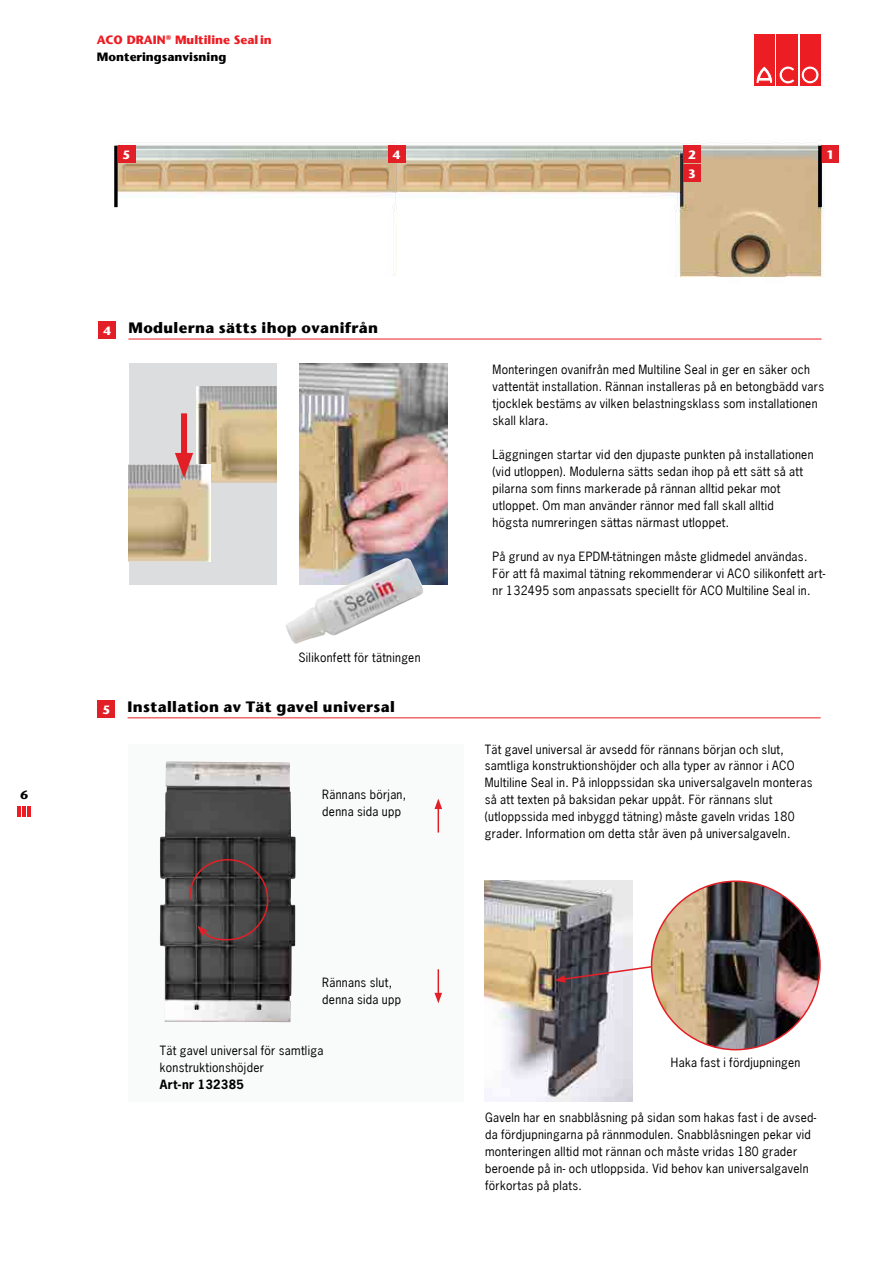
<style>
.page{position:relative;width:893px;height:1263px;background:#fff}
.page>*{position:absolute;margin:0;border:0;box-sizing:border-box;transform-origin:0 0}
.t1{font:700 15px "Stone Sans";letter-spacing:.025em;color:#000}
.t2{font:12px/17px "News Gothic";letter-spacing:.025em;color:#000}
.t3{font:700 12px/17.1px "Stone Sans";color:#ed1d24}
.t4{font:700 12px "News Gothic";letter-spacing:.025em;color:#000}
.t5{font:700 12px "Stone Sans";color:#fff}
.t6{font:700 12px "Stone Sans";color:#000}
.s1{color:#000}
</style>
<div class="page">
<hr style="left:128px;top:339px;width:694px;height:1px;background:#ed1d24">
<hr style="left:128px;top:717px;width:693px;height:1px;background:#ed1d24">
<img style="left:299px;top:363px;width:148px;height:221px">
<img style="left:286px;top:558px;width:138px;height:86px">
<img style="left:116px;top:144px;width:723px;height:134px">
<div style="left:821px;top:146px;width:18px;height:17px;background:#e21f26"></div>
<div style="left:683px;top:146px;width:18px;height:17px;background:#e21f26"></div>
<div style="left:683px;top:165px;width:18px;height:17px;background:#e21f26"></div>
<div style="left:388px;top:146px;width:18px;height:17px;background:#e21f26"></div>
<div style="left:114px;top:146px;width:4px;height:61px;border:2px solid #000"></div>
<div style="left:818px;top:146px;width:3px;height:61px;border:2px solid #000"></div>
<div style="left:118px;top:146px;width:17px;height:17px;background:#e21f26"></div>
<div style="left:98px;top:322px;width:18px;height:17px;background:#e21f26"></div>
<div style="left:129px;top:363px;width:147px;height:221px;background:#dcddde"></div>
<img style="left:197px;top:386px;width:79px;height:97px">
<img style="left:129px;top:465px;width:81px;height:96px">
<div style="left:181px;top:413px;width:6px;height:50px;background:#e21f26"></div>
<svg style="left:175px;top:453px;width:18px;height:25px"></svg>
<div style="left:128px;top:744px;width:335px;height:358px;background:#f9fafa"></div>
<img style="left:160px;top:761px;width:136px;height:261px">
<svg style="left:188px;top:858px;width:81px;height:83px;background:#483e3e"></svg>
<svg style="left:434px;top:798px;width:8px;height:34px"></svg>
<svg style="left:434px;top:969px;width:8px;height:34px"></svg>
<img style="left:485px;top:880px;width:147px;height:222px">
<svg style="left:555px;top:962px;width:98px;height:21px"></svg>
<img style="left:651px;top:881px;width:169px;height:169px;border-radius:84px">
<div style="left:98px;top:701px;width:17px;height:17px;background:#e21f26"></div>
<hr style="left:17px;top:806px;width:4px;height:10px;background:#ed1d24">
<hr style="left:22px;top:806px;width:4px;height:10px;background:#ed1d24">
<hr style="left:27px;top:806px;width:4px;height:10px;background:#ed1d24">
<div style="left:754px;top:35px;width:21px;height:51px;background:#ed1d24"></div>
<svg style="left:756px;top:66px;width:17px;height:17px"></svg>
<div style="left:777px;top:35px;width:21px;height:51px;background:#ed1d24"></div>
<svg style="left:779px;top:66px;width:15px;height:18px"></svg>
<div style="left:800px;top:35px;width:20px;height:51px;background:#ed1d24"></div>
<svg style="left:801px;top:66px;width:18px;height:18px"></svg>
<div style="left:801px;top:66px;width:18px;height:18px;border:1px solid #ed1d24;border-radius:50%"></div>
<div style="left:804px;top:69px;width:12px;height:12px;background:#ed1d24;border-radius:50%"></div>
<div style="left:804px;top:69px;width:12px;height:12px;border:1px solid #ed1d24;border-radius:50%"></div>
<p class="t6" style="left:20px;top:788px;width:9px">6</p>
<p class="t3" style="left:97px;top:31px;width:177px">ACO DRAIN<sup>®</sup> Multiline Sealin<br><span class="s1">Monteringsanvisning</span></p>
<p class="t5" style="left:123px;top:147px;width:9px">5</p>
<p class="t5" style="left:393px;top:147px;width:9px">4</p>
<p class="t5" style="left:103px;top:323px;width:9px">4</p>
<p class="t1" style="left:128px;top:319px;width:251px">Modulerna sätts ihop ovanifrån</p>
<p class="t5" style="left:103px;top:702px;width:9px">5</p>
<p class="t2" style="left:298px;top:649px;width:124px">Silikonfett för tätningen</p>
<p class="t1" style="left:128px;top:698px;width:269px">Installation av Tät gavel universal</p>
<p class="t2" style="left:322px;top:786px;width:85px">Rännans början, denna sida upp</p>
<p class="t2" style="left:322px;top:973px;width:80px">Rännans slut, denna sida upp</p>
<p class="t2" style="left:160px;top:1041px;width:165px">Tät gavel universal för samtliga konstruktionshöjder</p>
<p class="t4" style="left:160px;top:1076px;width:86px">Art-nr 132385</p>
<p class="t5" style="left:688px;top:147px;width:9px">2</p>
<p class="t5" style="left:826px;top:147px;width:9px">1</p>
<p class="t5" style="left:688px;top:166px;width:9px">3</p>
<p class="t2" style="left:493px;top:361px;width:333px">Monteringen ovanifrån med Multiline Seal in ger en säker och vattentät installation. Rännan installeras på en betongbädd vars tjocklek bestäms av vilken belastningsklass som installationen skall klara.</p>
<p class="t2" style="left:493px;top:446px;width:323px">Läggningen startar vid den djupaste punkten på installationen (vid utloppen). Modulerna sätts sedan ihop på ett sätt så att pilarna som finns markerade på rännan alltid pekar mot utloppet. Om man använder rännor med fall skall alltid<br>högsta numreringen sättas närmast utloppet.</p>
<p class="t2" style="left:493px;top:548px;width:334px">På grund av nya EPDM-tätningen måste glidmedel användas.<br>För att få maximal tätning rekommenderar vi ACO silikonfett art&shy;nr 132495 som anpassats speciellt för ACO Multiline Seal in.</p>
<p class="t2" style="left:485px;top:740px;width:329px">Tät gavel universal är avsedd för rännans början och slut, samtliga konstruktionshöjder och alla typer av rännor i ACO Multiline Seal in. På inloppssidan ska universalgaveln monteras så att texten på baksidan pekar uppåt. För rännans slut (utloppssida med inbyggd tätning) måste gaveln vridas 180 grader. Information om detta står även på universalgaveln.</p>
<p class="t2" style="left:671px;top:1054px;width:131px">Haka fast i fördjupningen</p>
<p class="t2" style="left:485px;top:1109px;width:333px">Gaveln har en snabblåsning på sidan som hakas fast i de avsed&shy;da fördjupningarna på rännmodulen. Snabblåsningen pekar vid monteringen alltid mot rännan och måste vridas 180 grader beroende på in- och utloppsida. Vid behov kan universalgaveln förkortas på plats.</p>
</div>
